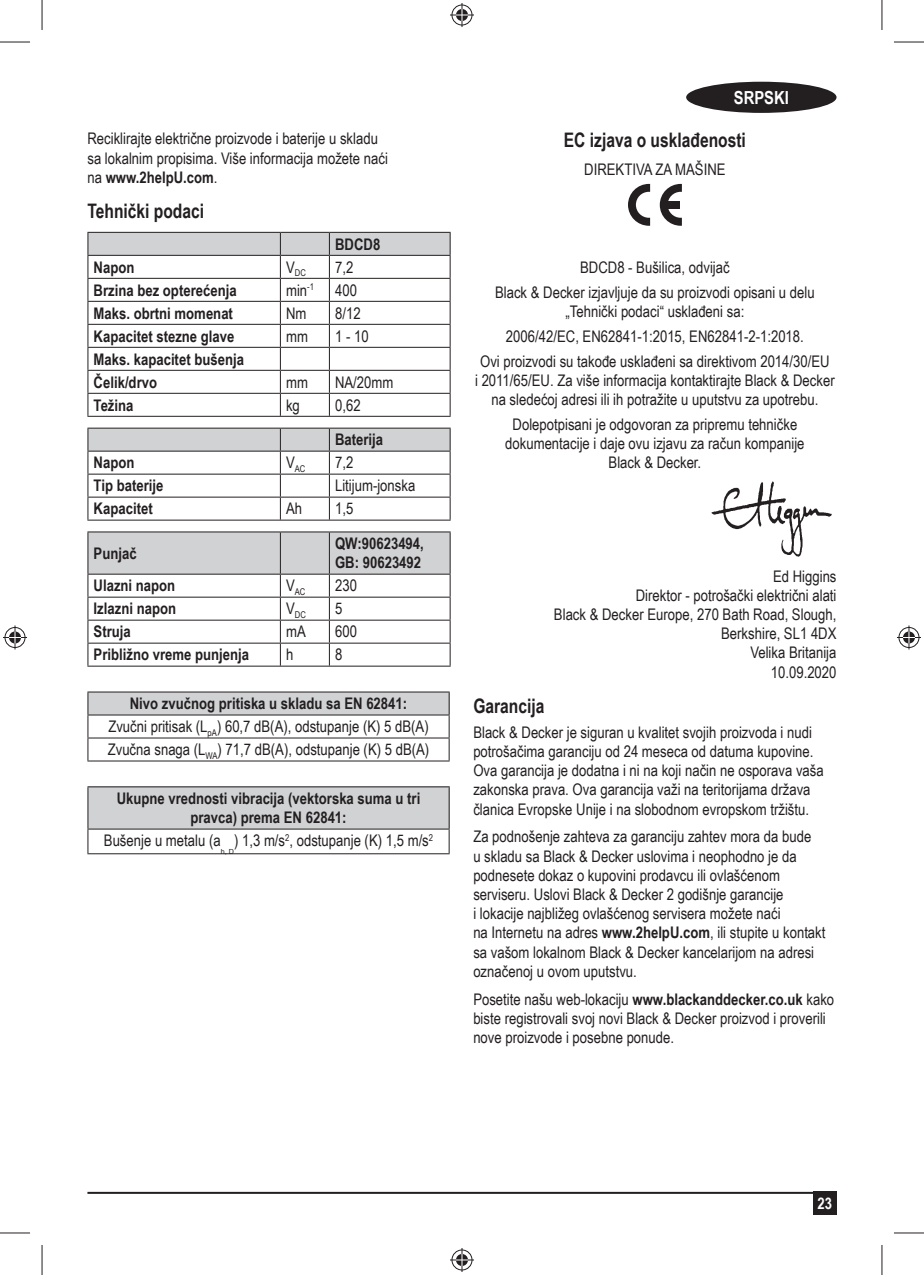
<style>
.page{position:relative;width:924px;height:1275px;background:#fff}
.page>*{position:absolute;margin:0;border:0;box-sizing:border-box;transform-origin:0 0}
.t1{font:700 20px "Arial Narrow";color:#231f20;scale:.95 1}
.t2{font:700 18px "Arial Narrow";color:#fff}
.t3{font:16px/19.2px "Arial Narrow";color:#231f20;text-align:center}
.t4{font:700 16px/19.2px "Arial Narrow";color:#231f20}
.t5{font:700 16px "Arial Narrow";color:#fff}
.t6{font:9.4px "Arial Narrow";color:#231f20}
.t7{font:7px "Arial Narrow";color:#231f20;scale:1.27 1}
.s1{font-weight:700}
</style>
<div class="page">
<div style="left:685px;top:82px;width:151px;height:31px;background:#231f20;border-radius:50%"></div>
<div style="left:812px;top:1191px;width:24px;height:24px;background:#231f20"></div>
<hr style="left:87px;top:1191px;width:749px;height:2px;background:#231f20">
<svg style="left:628px;top:184px;width:21px;height:42px"></svg>
<svg style="left:659px;top:184px;width:22px;height:42px"></svg>
<div style="left:666px;top:201px;width:14px;height:7px;background:#231f20"></div>
<img style="left:711px;top:481px;width:121px;height:76px">
<svg style="left:87px;top:232px;width:363px;height:184px"></svg>
<hr style="left:87px;top:416px;width:363px;height:1px;background:#231f20">
<hr style="left:87px;top:427px;width:193px;height:1px;background:#231f20">
<hr style="left:280px;top:427px;width:49px;height:1px;background:#231f20">
<hr style="left:329px;top:427px;width:121px;height:1px;background:#231f20">
<svg style="left:87px;top:428px;width:363px;height:91px"></svg>
<hr style="left:87px;top:519px;width:363px;height:1px;background:#231f20">
<hr style="left:87px;top:531px;width:193px;height:1px;background:#231f20">
<hr style="left:280px;top:531px;width:49px;height:1px;background:#231f20">
<hr style="left:329px;top:531px;width:121px;height:1px;background:#231f20">
<svg style="left:87px;top:532px;width:363px;height:133px"></svg>
<hr style="left:87px;top:665px;width:363px;height:1px;background:#231f20">
<div style="left:88px;top:692px;width:361px;height:23px;background:#d1d2d4"></div>
<hr style="left:87px;top:691px;width:362px;height:1px;background:#231f20">
<hr style="left:87px;top:714px;width:362px;height:1px;background:#231f20">
<hr style="left:87px;top:737px;width:362px;height:1px;background:#231f20">
<svg style="left:87px;top:692px;width:1px;height:68px"></svg>
<svg style="left:448px;top:692px;width:1px;height:68px"></svg>
<hr style="left:87px;top:760px;width:362px;height:1px;background:#231f20">
<div style="left:88px;top:787px;width:361px;height:42px;background:#d1d2d4"></div>
<hr style="left:87px;top:786px;width:362px;height:1px;background:#231f20">
<hr style="left:87px;top:787px;width:1px;height:41px;background:#231f20">
<hr style="left:448px;top:787px;width:1px;height:41px;background:#231f20">
<hr style="left:87px;top:828px;width:362px;height:1px;background:#231f20">
<svg style="left:87px;top:829px;width:1px;height:24px"></svg>
<svg style="left:448px;top:829px;width:1px;height:24px"></svg>
<hr style="left:87px;top:853px;width:362px;height:1px;background:#231f20">
<hr style="left:0;top:42px;width:30px;height:1px;background:#231f20">
<hr style="left:893px;top:42px;width:30px;height:1px;background:#231f20">
<hr style="left:0;top:1232px;width:30px;height:1px;background:#231f20">
<hr style="left:893px;top:1232px;width:30px;height:1px;background:#231f20">
<hr style="left:42px;top:0;width:1px;height:30px;background:#231f20">
<hr style="left:42px;top:1245px;width:1px;height:30px;background:#231f20">
<hr style="left:881px;top:0;width:1px;height:30px;background:#231f20">
<hr style="left:881px;top:1245px;width:1px;height:30px;background:#231f20">
<svg style="left:450px;top:3px;width:24px;height:24px"></svg>
<svg style="left:450px;top:1248px;width:24px;height:24px"></svg>
<svg style="left:3px;top:625px;width:24px;height:24px"></svg>
<svg style="left:897px;top:625px;width:23px;height:24px"></svg>
<p class="t3" style="left:87px;top:129px;width:302px;text-align:left">Reciklirajte električne proizvode i baterije u skladu sa lokalnim propisima. Više informacija možete naći na <span class="s1">www.2helpU.com</span>.</p>
<p class="t1" style="left:87px;top:199px;width:124px">Tehnički podaci</p>
<p class="t4" style="left:335px;top:234px;width:47px">BDCD8</p>
<p class="t4" style="left:94px;top:257px;width:42px">Napon</p>
<p class="t6" style="left:286px;top:267px;width:21px"><sup>V</sup>DC</p>
<p class="t3" style="left:335px;top:257px;width:20px">7,2</p>
<p class="t4" style="left:94px;top:280px;width:144px">Brzina bez opterećenja</p>
<p class="t3" style="left:286px;top:280px;width:29px">min<sup>-1</sup></p>
<p class="t3" style="left:335px;top:280px;width:23px">400</p>
<p class="t4" style="left:94px;top:303px;width:141px">Maks. obrtni momenat</p>
<p class="t3" style="left:286px;top:303px;width:22px">Nm</p>
<p class="t3" style="left:335px;top:303px;width:27px">8/12</p>
<p class="t4" style="left:94px;top:326px;width:142px">Kapacitet stezne glave</p>
<p class="t3" style="left:286px;top:326px;width:23px">mm</p>
<p class="t3" style="left:335px;top:326px;width:35px">1 - 10</p>
<p class="t4" style="left:94px;top:347px;width:152px;line-height:23px">Maks. kapacitet bušenja<br>Čelik/drvo</p>
<p class="t3" style="left:286px;top:372px;width:23px">mm</p>
<p class="t3" style="left:335px;top:372px;width:60px">NA/20mm</p>
<p class="t4" style="left:94px;top:395px;width:41px">Težina</p>
<p class="t3" style="left:286px;top:395px;width:15px">kg</p>
<p class="t3" style="left:335px;top:395px;width:27px">0,62</p>
<p class="t4" style="left:335px;top:430px;width:50px">Baterija</p>
<p class="t4" style="left:94px;top:453px;width:42px">Napon</p>
<p class="t6" style="left:286px;top:463px;width:21px"><sup>V</sup>AC</p>
<p class="t3" style="left:335px;top:453px;width:20px">7,2</p>
<p class="t4" style="left:94px;top:476px;width:71px">Tip baterije</p>
<p class="t3" style="left:335px;top:476px;width:82px">Litijum-jonska</p>
<p class="t4" style="left:94px;top:499px;width:61px">Kapacitet</p>
<p class="t3" style="left:286px;top:499px;width:18px">Ah</p>
<p class="t3" style="left:335px;top:499px;width:20px">1,5</p>
<p class="t4" style="left:94px;top:543px;width:45px">Punjač</p>
<p class="t4" style="left:335px;top:534px;width:90px">QW:90623494,<br>GB: 90623492</p>
<p class="t4" style="left:94px;top:576px;width:83px">Ulazni napon</p>
<p class="t6" style="left:286px;top:586px;width:21px"><sup>V</sup>AC</p>
<p class="t3" style="left:335px;top:576px;width:23px">230</p>
<p class="t4" style="left:94px;top:599px;width:84px">Izlazni napon</p>
<p class="t6" style="left:286px;top:609px;width:21px"><sup>V</sup>DC</p>
<p class="t3" style="left:335px;top:599px;width:9px">5</p>
<p class="t4" style="left:94px;top:622px;width:39px">Struja</p>
<p class="t3" style="left:286px;top:622px;width:21px">mA</p>
<p class="t3" style="left:335px;top:622px;width:23px">600</p>
<p class="t4" style="left:94px;top:645px;width:157px">Približno vreme punjenja</p>
<p class="t3" style="left:286px;top:645px;width:9px">h</p>
<p class="t3" style="left:335px;top:645px;width:9px">8</p>
<p class="t3" style="left:108px;top:692px;width:323px;line-height:23px"><span class="s1">Nivo zvučnog pritiska u skladu sa EN 62841:<br></span>Zvučni pritisak (L<sub>pA</sub>) 60,7 dB(A), odstupanje (K) 5 dB(A)<br>Zvučna snaga (L<sub>WA</sub>) 71,7 dB(A), odstupanje (K) 5 dB(A)</p>
<p class="t4" style="left:117px;top:789px;width:305px;text-align:center">Ukupne vrednosti vibracija (vektorska suma u tri pravca) prema EN 62841:</p>
<p class="t3" style="left:104px;top:831px;width:118px">Bušenje u metalu (a</p>
<p class="t7" style="left:221px;top:847px;width:12px">h, D</p>
<p class="t3" style="left:234px;top:831px;width:200px">) 1,3 m/s<sup>2</sup>, odstupanje (K) 1,5 m/s<sup>2</sup></p>
<p class="t2" style="left:733px;top:87px;width:56px">SRPSKI</p>
<p class="t1" style="left:563px;top:129px;width:193px">EC izjava o usklađenosti</p>
<p class="t3" style="left:584px;top:160px;width:143px">DIREKTIVA ZA MAŠINE</p>
<p class="t3" style="left:495px;top:254px;width:321px;line-height:24.8px">BDCD8 - Bušilica, odvijač<br>Black &amp; Decker izjavljuje da su proizvodi opisani u delu</p>
<p class="t3" style="left:480px;top:298px;width:351px;line-height:24.8px">„Tehnički podaci“ usklađeni sa:<br>2006/42/EC, EN62841-1:2015, EN62841-2-1:2018.<br>Ovi proizvodi su takođe usklađeni sa direktivom 2014/30/EU</p>
<p class="t3" style="left:475px;top:370px;width:361px">i 2011/65/EU. Za više informacija kontaktirajte Black &amp; Decker na sledećoj adresi ili ih potražite u uputstvu za upotrebu.</p>
<p class="t3" style="left:505px;top:414px;width:301px">Dolepotpisani je odgovoran za pripremu tehničke dokumentacije i daje ovu izjavu za račun kompanije<br>Black &amp; Decker.</p>
<p class="t3" style="left:553px;top:566px;width:284px;text-align:right">Ed Higgins<br>Direktor - potrošački električni alati<br>Black &amp; Decker Europe, 270 Bath Road, Slough,<br>Berkshire, SL1 4DX<br>Velika Britanija<br>10.09.2020</p>
<p class="t1" style="left:473px;top:694px;width:76px">Garancija</p>
<p class="t3" style="left:473px;top:722px;width:352px;text-align:left">Black &amp; Decker je siguran u kvalitet svojih proizvoda i nudi potrošačima garanciju od 24 meseca od datuma kupovine.<br>Ova garancija je dodatna i ni na koji način ne osporava vaša zakonska prava. Ova garancija važi na teritorijama država članica Evropske Unije i na slobodnom evropskom tržištu.</p>
<p class="t3" style="left:473px;top:827px;width:353px;text-align:left">Za podnošenje zahteva za garanciju zahtev mora da bude<br>u skladu sa Black &amp; Decker uslovima i neophodno je da podnesete dokaz o kupovini prodavcu ili ovlašćenom serviseru. Uslovi Black &amp; Decker 2 godišnje garancije<br>i lokacije najbližeg ovlašćenog servisera možete naći<br>na Internetu na adres <span class="s1">www.2helpU.com</span>, ili stupite u kontakt sa vašom lokalnom Black &amp; Decker kancelarijom na adresi označenoj u ovom uputstvu.</p>
<p class="t3" style="left:473px;top:989px;width:362px;text-align:left">Posetite našu web-lokaciju <span class="s1">www.blackanddecker.co.uk</span> kako biste registrovali svoj novi Black &amp; Decker proizvod i proverili nove proizvode i posebne ponude.</p>
<p class="t5" style="left:817px;top:1194px;width:16px">23</p>
</div>
